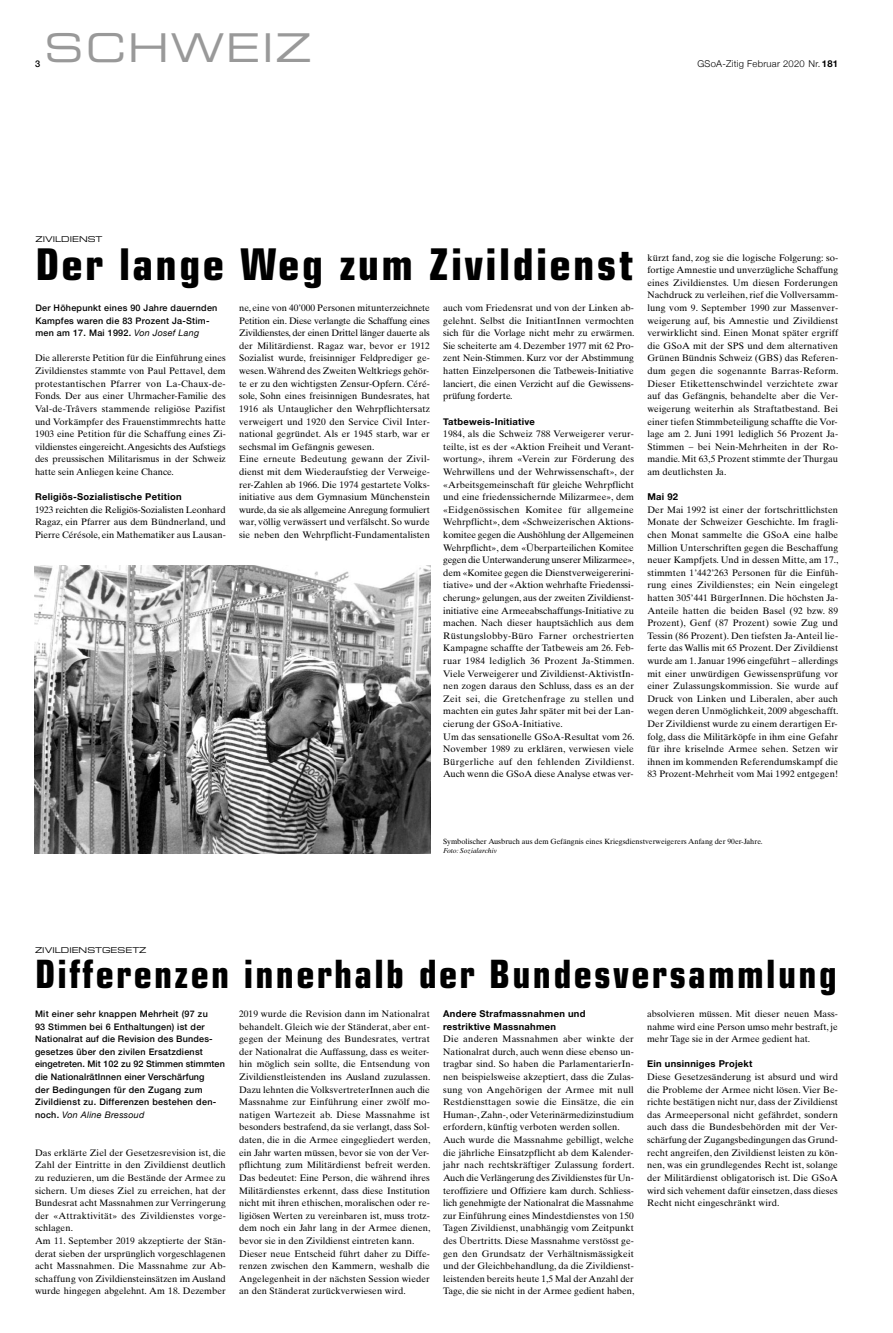
<style>
.page{position:relative;width:893px;height:1333px;background:#fff}
.page>*{position:absolute;margin:0;border:0;box-sizing:border-box;transform-origin:0 0}
.t1{font:700 condensed 43.7px "Eurostile";letter-spacing:.05em;color:#000;scale:1.05 1}
.t2{font:39.7px "Eurostile Extended Two";letter-spacing:.05em;color:#999}
.t3{font:700 condensed 39px "Eurostile";letter-spacing:.06em;color:#000}
.t4{font:9.4px/12.6px "Times Ten";letter-spacing:.01em;color:#000;text-align:justify}
.t5{font:700 9.4px/12.6px "Helvetica Neue";letter-spacing:.03em;color:#000}
.t6{font:300 9.4px "Helvetica Neue";letter-spacing:.03em;color:#000}
.t7{font:500 9.2px "Helvetica Neue";color:#000}
.t8{font:500 9px/12.6px "Helvetica Neue";letter-spacing:.03em;color:#000}
.t9{font:8px "Eurostile Extended Two";color:#000}
.t10{font:7.5px "Times Ten";color:#000}
.t11{font:italic 7px "Times Ten";color:#000}
.s1{font-weight:700}
.s2{font-weight:400;font-style:italic}
</style>
<div class="page">
<img style="left:35px;top:565px;width:396px;height:288px">
<h2 class="t2" style="left:45px;top:33px;width:269px">SCHWEIZ</h2>
<p class="t7" style="left:35px;top:58px;width:7px">3</p>
<p class="t6" style="left:697px;top:58px;width:142px">GSoA-Zitig Februar 2020 Nr. <span class="s1">181</span></p>
<p class="t9" style="left:35px;top:236px;width:69px">ZIVILDIENST</p>
<h1 class="t1" style="left:35px;top:248px;width:571px">Der lange Weg zum Zivildienst</h1>
<p class="t8" style="left:35px;top:301px;width:183px">Der Höhepunkt eines 90 Jahre dauernden<br>Kampfes waren die 83 Prozent Ja-Stim&shy;men am 17. Mai 1992. <span class="s2">Von Josef Lang</span></p>
<p class="t4" style="left:35px;top:353px;width:192px">Die allererste Petition für die Einführung eines Zivildienstes stammte von Paul Pettavel, dem protestantischen Pfarrer von La-Chaux-de-Fonds. Der aus einer Uhrmacher-Familie des Val-de-Trâvers stammende religiöse Pazifist und Vorkämpfer des Frauenstimmrechts hatte 1903 eine Petition für die Schaffung eines Zi&shy;vildienstes eingereicht.Angesichts des Aufstiegs des preussischen Militarismus in der Schweiz hatte sein Anliegen keine Chance.</p>
<p class="t5" style="left:35px;top:490px;width:148px">Religiös-Sozialistische Petition</p>
<p class="t4" style="left:35px;top:504px;width:192px">1923 reichten die Religiös-Sozialisten Leonhard Ragaz, ein Pfarrer aus dem Bündnerland, und Pierre Cérésole, ein Mathematiker aus Lausan-</p>
<p class="t4" style="left:239px;top:302px;width:192px;text-align:left">ne, eine von 40’000 Personen mitunterzeichnete Petition ein. Diese verlangte die Schaffung eines Zivildienstes, der einen Drittel länger dauerte als der Militärdienst. Ragaz war, bevor er 1912<br>Sozialist wurde, freisinniger Feldprediger ge&shy;wesen.Während des Zweiten Weltkriegs gehör&shy;te er zu den wichtigsten Zensur-Opfern. Céré&shy;sole, Sohn eines freisinnigen Bundesrates, hat 1916 als Untauglicher den Wehrpflichtersatz verweigert und 1920 den Service Civil Inter&shy;national gegründet. Als er 1945 starb, war er sechsmal im Gefängnis gewesen.<br>Eine erneute Bedeutung gewann der Zivil&shy;dienst mit dem Wiederaufstieg der Verweige&shy;rer-Zahlen ab 1966. Die 1974 gestartete Volks&shy;initiative aus dem Gymnasium Münchenstein wurde, da sie als allgemeine Anregung formuliert war, völlig verwässert und verfälscht. So wurde sie neben den Wehrpflicht-Fundamentalisten</p>
<p class="t4" style="left:443px;top:302px;width:193px">auch vom Friedensrat und von der Linken ab&shy;gelehnt. Selbst die InitiantInnen vermochten sich für die Vorlage nicht mehr zu erwärmen.<br>Sie scheiterte am 4. Dezember 1977 mit 62 Pro&shy;zent Nein-Stimmen. Kurz vor der Abstimmung hatten Einzelpersonen die Tatbeweis-Initiative lanciert, die einen Verzicht auf die Gewissens&shy;prüfung forderte.</p>
<p class="t5" style="left:443px;top:414px;width:93px">Tatbeweis-Initiative</p>
<p class="t4" style="left:443px;top:428px;width:193px;text-align:left">1984, als die Schweiz 788 Verweigerer verur&shy;teilte, ist es der «Aktion Freiheit und Verant&shy;wortung», ihrem «Verein zur Förderung des Wehrwillens und der Wehrwissenschaft», der «Arbeitsgemeinschaft für gleiche Wehrpflicht und eine friedenssichernde Milizarmee», dem «Eidgenössischen Komitee für allgemeine Wehrpflicht», dem «Schweizerischen Aktions&shy;komitee gegen die Aushöhlung der Allgemeinen Wehrpflicht», dem «Überparteilichen Komitee gegen die Unterwanderung unserer Milizarmee», dem «Komitee gegen die Dienstverweigererini&shy;tiative» und der «Aktion wehrhafte Friedenssi&shy;cherung» gelungen, aus der zweiten Zivildienst&shy;initiative eine Armeeabschaffungs-Initiative zu machen. Nach dieser hauptsächlich aus dem Rüstungslobby-Büro Farner orchestrierten Kampagne schaffte der Tatbeweis am 26. Feb&shy;ruar 1984 lediglich 36 Prozent Ja-Stimmen.<br>Viele Verweigerer und Zivildienst-AktivistIn&shy;nen zogen daraus den Schluss, dass es an der Zeit sei, die Gretchenfrage zu stellen und machten ein gutes Jahr später mit bei der Lan&shy;cierung der GSoA-Initiative.<br>Um das sensationelle GSoA-Resultat vom 26.<br>November 1989 zu erklären, verwiesen viele Bürgerliche auf den fehlenden Zivildienst.<br>Auch wenn die GSoA diese Analyse etwas ver-</p>
<p class="t4" style="left:647px;top:252px;width:193px">kürzt fand, zog sie die logische Folgerung: so&shy;fortige Amnestie und unverzügliche Schaffung eines Zivildienstes. Um diesen Forderungen Nachdruck zu verleihen, rief die Vollversamm&shy;lung vom 9. September 1990 zur Massenver&shy;weigerung auf, bis Amnestie und Zivildienst verwirklicht sind. Einen Monat später ergriff die GSoA mit der SPS und dem alternativen Grünen Bündnis Schweiz (GBS) das Referen&shy;dum gegen die sogenannte Barras-Reform.<br>Dieser Etikettenschwindel verzichtete zwar auf das Gefängnis, behandelte aber die Ver&shy;weigerung weiterhin als Straftatbestand. Bei einer tiefen Stimmbeteiligung schaffte die Vor&shy;lage am 2. Juni 1991 lediglich 56 Prozent Ja-Stimmen – bei Nein-Mehrheiten in der Ro&shy;mandie. Mit 63,5 Prozent stimmte der Thurgau am deutlichsten Ja.</p>
<p class="t5" style="left:647px;top:490px;width:32px">Mai 92</p>
<p class="t4" style="left:647px;top:504px;width:193px">Der Mai 1992 ist einer der fortschrittlichsten Monate der Schweizer Geschichte. Im fragli&shy;chen Monat sammelte die GSoA eine halbe Million Unterschriften gegen die Beschaffung neuer Kampfjets. Und in dessen Mitte, am 17., stimmten 1’442’263 Personen für die Einfüh&shy;rung eines Zivildienstes; ein Nein eingelegt hatten 305’441 BürgerInnen. Die höchsten Ja-Anteile hatten die beiden Basel (92 bzw. 89<br>Prozent), Genf (87 Prozent) sowie Zug und Tessin (86 Prozent). Den tiefsten Ja-Anteil lie&shy;ferte das Wallis mit 65 Prozent. Der Zivildienst wurde am 1. Januar 1996 eingeführt – allerdings mit einer unwürdigen Gewissensprüfung vor einer Zulassungskommission. Sie wurde auf Druck von Linken und Liberalen, aber auch wegen deren Unmöglichkeit, 2009 abgeschafft.<br>Der Zivildienst wurde zu einem derartigen Er&shy;folg, dass die Militärköpfe in ihm eine Gefahr für ihre kriselnde Armee sehen. Setzen wir ihnen im kommenden Referendumskampf die 83 Prozent-Mehrheit vom Mai 1992 entgegen!</p>
<p class="t9" style="left:35px;top:947px;width:113px">ZIVILDIENSTGESETZ</p>
<p class="t10" style="left:443px;top:838px;width:321px">Symbolischer Ausbruch aus dem Gefängnis eines Kriegsdienstverweigerers Anfang der 90er-Jahre.</p>
<p class="t11" style="left:443px;top:847px;width:56px">Foto: Sozialarchiv</p>
<h3 class="t3" style="left:35px;top:960px;width:803px">Differenzen innerhalb der Bundesversammlung</h3>
<p class="t8" style="left:35px;top:1007px;width:191px">Mit einer sehr knappen Mehrheit (97 zu<br>93 Stimmen bei 6 Enthaltungen) ist der Nationalrat auf die Revision des Bundes&shy;gesetzes über den zivilen Ersatzdienst eingetreten. Mit 102 zu 92 Stimmen stimmten die NationalrätInnen einer Verschärfung<br>der Bedingungen für den Zugang zum Zivildienst zu. Differenzen bestehen den&shy;noch. <span class="s2">Von Aline Bressoud</span></p>
<p class="t4" style="left:35px;top:1147px;width:192px;text-align:left">Das erklärte Ziel der Gesetzesrevision ist, die Zahl der Eintritte in den Zivildienst deutlich zu reduzieren, um die Bestände der Armee zu sichern. Um dieses Ziel zu erreichen, hat der Bundesrat acht Massnahmen zur Verringerung der «Attraktivität» des Zivildienstes vorge&shy;schlagen.<br>Am 11. September 2019 akzeptierte der Stän&shy;derat sieben der ursprünglich vorgeschlagenen acht Massnahmen. Die Massnahme zur Ab&shy;schaffung von Zivildiensteinsätzen im Ausland wurde hingegen abgelehnt. Am 18. Dezember</p>
<p class="t4" style="left:239px;top:1008px;width:193px;text-align:left">2019 wurde die Revision dann im Nationalrat behandelt. Gleich wie der Ständerat, aber ent&shy;gegen der Meinung des Bundesrates, vertrat der Nationalrat die Auffassung, dass es weiter&shy;hin möglich sein sollte, die Entsendung von Zivildienstleistenden ins Ausland zuzulassen.<br>Dazu lehnten die VolksvertreterInnen auch die Massnahme zur Einführung einer zwölf mo&shy;natigen Wartezeit ab. Diese Massnahme ist besonders bestrafend, da sie verlangt, dass Sol&shy;daten, die in die Armee eingegliedert werden, ein Jahr warten müssen, bevor sie von der Ver&shy;pflichtung zum Militärdienst befreit werden.<br>Das bedeutet: Eine Person, die während ihres Militärdienstes erkennt, dass diese Institution nicht mit ihren ethischen, moralischen oder re&shy;ligiösen Werten zu vereinbaren ist, muss trotz&shy;dem noch ein Jahr lang in der Armee dienen, bevor sie in den Zivildienst eintreten kann.<br>Dieser neue Entscheid führt daher zu Diffe&shy;renzen zwischen den Kammern, weshalb die Angelegenheit in der nächsten Session wieder an den Ständerat zurückverwiesen wird.</p>
<p class="t5" style="left:443px;top:1007px;width:144px">Andere Strafmassnahmen und restriktive Massnahmen</p>
<p class="t4" style="left:443px;top:1033px;width:193px;text-align:left">Die anderen Massnahmen aber winkte der Nationalrat durch, auch wenn diese ebenso un&shy;tragbar sind. So haben die ParlamentarierIn&shy;nen beispielsweise akzeptiert, dass die Zulas&shy;sung von Angehörigen der Armee mit null Restdiensttagen sowie die Einsätze, die ein Human-, Zahn-, oder Veterinärmedizinstudium erfordern, künftig verboten werden sollen.<br>Auch wurde die Massnahme gebilligt, welche die jährliche Einsatzpflicht ab dem Kalender&shy;jahr nach rechtskräftiger Zulassung fordert.<br>Auch dieVerlängerung des Zivildienstes für Un&shy;teroffiziere und Offiziere kam durch. Schliess&shy;lich genehmigte der Nationalrat die Massnahme zur Einführung eines Mindestdienstes von 150<br>Tagen Zivildienst, unabhängig vom Zeitpunkt des Übertritts. Diese Massnahme verstösst ge&shy;gen den Grundsatz der Verhältnismässigkeit und der Gleichbehandlung, da die Zivildienst&shy;leistenden bereits heute 1,5 Mal der Anzahl der Tage, die sie nicht in der Armee gedient haben,</p>
<p class="t4" style="left:647px;top:1008px;width:192px">absolvieren müssen. Mit dieser neuen Mass&shy;nahme wird eine Person umso mehr bestraft, je mehr Tage sie in der Armee gedient hat.</p>
<p class="t5" style="left:647px;top:1057px;width:107px">Ein unsinniges Projekt</p>
<p class="t4" style="left:647px;top:1071px;width:192px">Diese Gesetzesänderung ist absurd und wird die Probleme der Armee nicht lösen. Vier Be&shy;richte bestätigen nicht nur, dass der Zivildienst das Armeepersonal nicht gefährdet, sondern auch dass die Bundesbehörden mit der Ver&shy;schärfung der Zugangsbedingungen das Grund&shy;recht angreifen, den Zivildienst leisten zu kön&shy;nen, was ein grundlegendes Recht ist, solange der Militärdienst obligatorisch ist. Die GSoA wird sich vehement dafür einsetzen, dass dieses Recht nicht eingeschränkt wird.</p>
</div>
